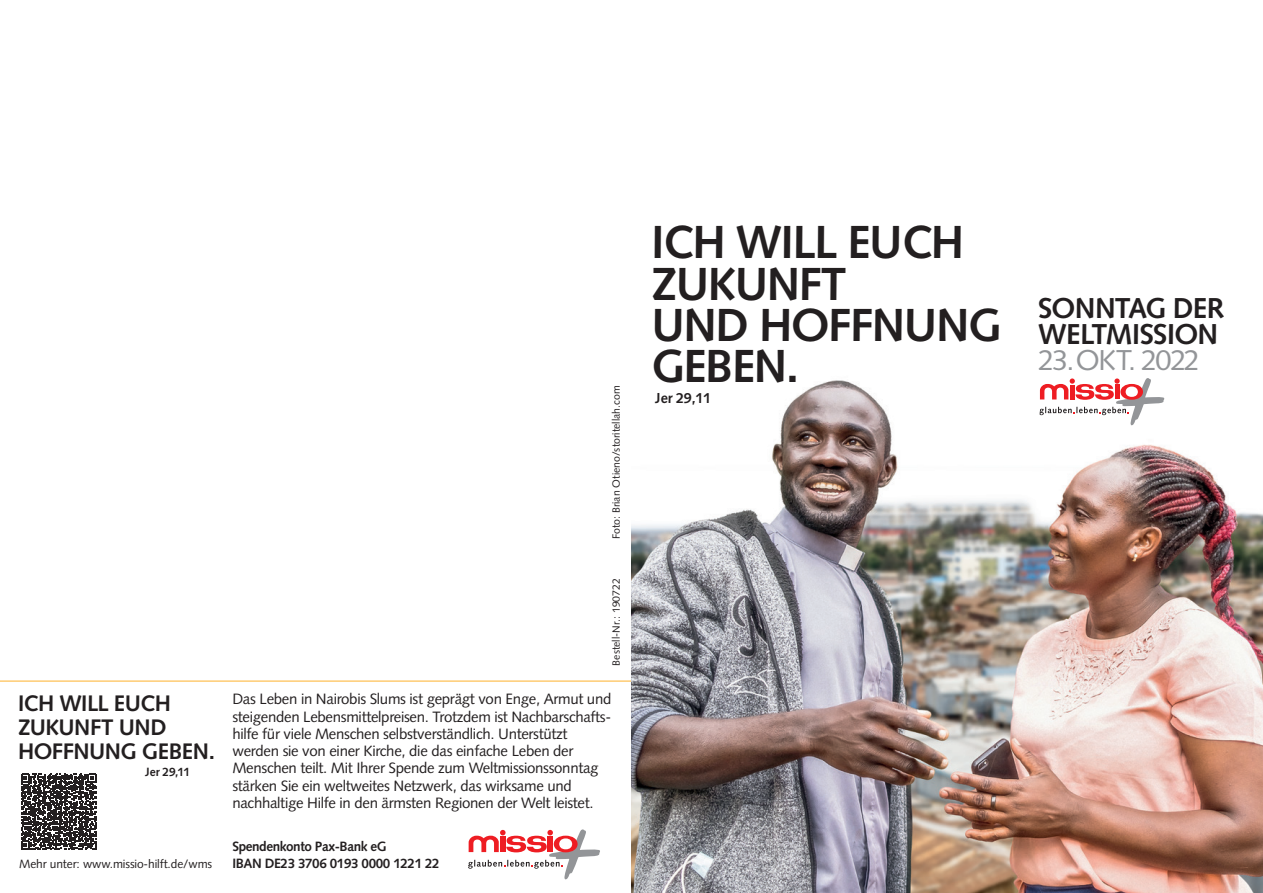
<style>
.page{position:relative;width:1263px;height:893px;background:#fff}
.page>*{position:absolute;margin:0;border:0;box-sizing:border-box;transform-origin:0 0}
.t1{font:700 46.35px/41.2px "Syntax LT Pro";letter-spacing:-.03em;color:#231f20}
.t2{font:700 28.8px/26px "Syntax LT Pro";letter-spacing:-.025em;color:#231f20}
.t3{font:28.8px "Syntax LT Pro";letter-spacing:-.055em;color:#939598}
.t4{font:700 22.5px/24px "Syntax LT Pro";letter-spacing:-.025em;color:#231f20}
.t5{font:15px/17.2px "Syntax LT Pro";letter-spacing:-.02em;color:#231f20}
.t6{font:700 14.55px "Syntax LT Pro";letter-spacing:-.02em;color:#231f20}
.t7{font:700 13.5px/17.2px "Syntax LT Pro";letter-spacing:-.03em;color:#231f20}
.t8{font:12px "Syntax LT Pro";letter-spacing:-.01em;color:#231f20}
.t9{font:700 12px "Syntax LT Pro";letter-spacing:-.02em;color:#231f20}
.t10{font:10.5px "Syntax LT Pro";color:#231f20}
</style>
<div class="page">
<svg style="left:468px;top:829px;width:132px;height:50px"></svg>
<hr style="left:0;top:680px;width:631px;height:2px;background:#fecb72">
<svg style="left:21px;top:774px;width:75px;height:75px"></svg>
<img style="left:631px;top:380px;width:632px;height:513px">
<svg style="left:1039px;top:378px;width:125px;height:47px"></svg>
<h3 class="t4" style="left:18px;top:691px;width:199px">ICH WILL EUCH<br>ZUKUNFT UND<br>HOFFNUNG GEBEN.</h3>
<p class="t9" style="left:146px;top:764px;width:46px">Jer 29,11</p>
<p class="t8" style="left:19px;top:857px;width:195px">Mehr unter: www.missio-hilft.de/wms</p>
<p class="t10" style="left:610px;top:539px;width:155px;rotate:-90deg">Foto: Brian Otieno/storitellah.com</p>
<p class="t10" style="left:610px;top:665px;width:89px;rotate:-90deg">Bestell-Nr.: 190722</p>
<p class="t5" style="left:232px;top:691px;width:380px">Das Leben in Nairobis Slums ist geprägt von Enge, Armut und steigenden Lebensmittelpreisen. Trotzdem ist Nachbarschafts&shy;hilfe für viele Menschen selbstverständlich. Unterstützt werden sie von einer Kirche, die das einfache Leben der Menschen teilt. Mit Ihrer Spende zum Weltmissionssonntag stärken Sie ein weltweites Netzwerk, das wirksame und nachhaltige Hilfe in den ärmsten Regionen der Welt leistet.</p>
<p class="t7" style="left:232px;top:838px;width:209px">Spendenkonto Pax-Bank eG<br>IBAN DE23 3706 0193 0000 1221 22</p>
<h1 class="t1" style="left:651px;top:222px;width:352px">ICH WILL EUCH<br>ZUKUNFT<br>UND HOFFNUNG<br>GEBEN.</h1>
<p class="t6" style="left:656px;top:389px;width:57px">Jer 29,11</p>
<h2 class="t2" style="left:1038px;top:295px;width:188px">SONNTAG DER<br>WELTMISSION</h2>
<h2 class="t3" style="left:1038px;top:343px;width:163px">23. OKT. 2022</h2>
</div>
